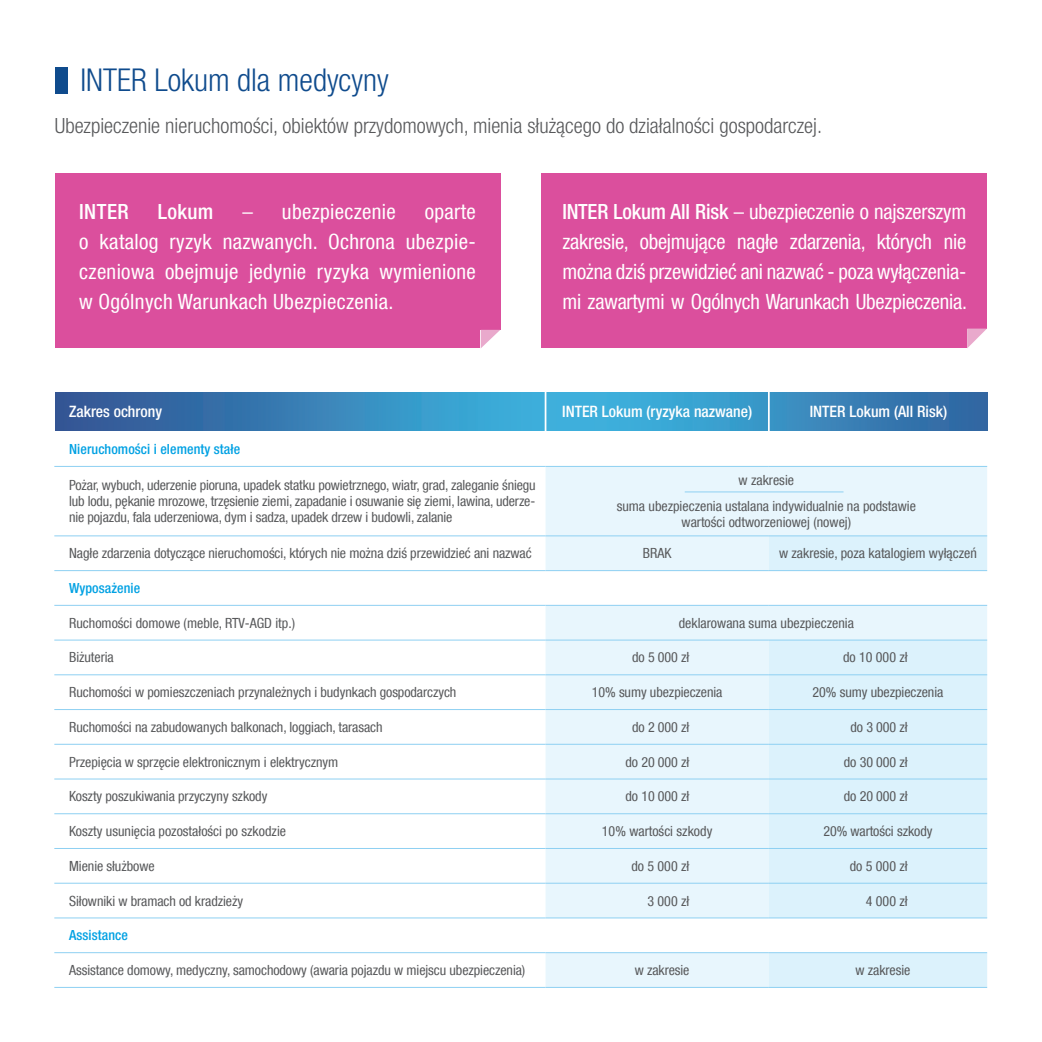
<style>
.page{position:relative;width:1042px;height:1042px;background:#fff}
.page>*{position:absolute;margin:0;border:0;box-sizing:border-box;transform-origin:0 0}
.t1{font:300 condensed 31.5px "Helvetica Neue LT Com";color:#0f4b8d}
.t2{font:condensed 21px/29.8px "Helvetica Neue LT Com";letter-spacing:.015em;color:#fff;text-align:justify}
.t3{font:300 condensed 21px "Helvetica Neue LT Com";color:#57585a}
.t4{font:500 condensed 21px "Helvetica Neue LT Com";letter-spacing:.015em;color:#fff}
.t5{font:500 condensed 15.75px "Helvetica Neue LT Com";color:#fff}
.t6{font:condensed 14px/15.8px "Helvetica Neue LT Com";letter-spacing:-.005em;color:#57585a;text-align:justify}
.t7{font:500 condensed 14px "Helvetica Neue LT Com";letter-spacing:.005em;color:#00a1e3}
.s1{font-weight:500}
</style>
<div class="page">
<div style="left:541px;top:173px;width:445px;height:175px;background:#db4f9d"></div>
<svg style="left:967px;top:328px;width:20px;height:20px"></svg>
<div style="left:55px;top:173px;width:445px;height:175px;background:#db4f9d"></div>
<div style="left:55px;top:67px;width:12px;height:26px;background:#0f4b8d"></div>
<svg style="left:481px;top:330px;width:19px;height:18px"></svg>
<img style="left:56px;top:392px;width:931px;height:38px">
<svg style="left:545px;top:467px;width:442px;height:520px;background:#e8f6fd"></svg>
<svg style="left:769px;top:536px;width:218px;height:451px;background:#dff3fc"></svg>
<div style="left:545px;top:918px;width:224px;height:34px;background:#fff"></div>
<div style="left:769px;top:918px;width:218px;height:34px;background:#fff"></div>
<hr style="left:54px;top:535px;width:491px;height:1px;background:#8ed0f2">
<hr style="left:545px;top:535px;width:224px;height:1px;background:#8ed0f2">
<hr style="left:769px;top:535px;width:218px;height:1px;background:#8ed0f2">
<hr style="left:54px;top:570px;width:491px;height:1px;background:#8ed0f2">
<hr style="left:545px;top:570px;width:224px;height:1px;background:#8ed0f2">
<hr style="left:769px;top:570px;width:218px;height:1px;background:#8ed0f2">
<hr style="left:54px;top:605px;width:491px;height:1px;background:#8ed0f2">
<hr style="left:545px;top:605px;width:224px;height:1px;background:#8ed0f2">
<hr style="left:769px;top:605px;width:218px;height:1px;background:#8ed0f2">
<hr style="left:54px;top:640px;width:491px;height:1px;background:#8ed0f2">
<hr style="left:545px;top:640px;width:224px;height:1px;background:#8ed0f2">
<hr style="left:769px;top:640px;width:218px;height:1px;background:#8ed0f2">
<hr style="left:54px;top:674px;width:491px;height:1px;background:#8ed0f2">
<hr style="left:545px;top:674px;width:224px;height:1px;background:#8ed0f2">
<hr style="left:769px;top:674px;width:218px;height:1px;background:#8ed0f2">
<hr style="left:54px;top:709px;width:491px;height:1px;background:#8ed0f2">
<hr style="left:545px;top:709px;width:224px;height:1px;background:#8ed0f2">
<hr style="left:769px;top:709px;width:218px;height:1px;background:#8ed0f2">
<hr style="left:54px;top:744px;width:491px;height:1px;background:#8ed0f2">
<hr style="left:545px;top:744px;width:224px;height:1px;background:#8ed0f2">
<hr style="left:769px;top:744px;width:218px;height:1px;background:#8ed0f2">
<hr style="left:54px;top:779px;width:491px;height:1px;background:#8ed0f2">
<hr style="left:545px;top:779px;width:224px;height:1px;background:#8ed0f2">
<hr style="left:769px;top:779px;width:218px;height:1px;background:#8ed0f2">
<hr style="left:54px;top:813px;width:491px;height:1px;background:#8ed0f2">
<hr style="left:545px;top:813px;width:224px;height:1px;background:#8ed0f2">
<hr style="left:769px;top:813px;width:218px;height:1px;background:#8ed0f2">
<hr style="left:54px;top:848px;width:491px;height:1px;background:#8ed0f2">
<hr style="left:545px;top:848px;width:224px;height:1px;background:#8ed0f2">
<hr style="left:769px;top:848px;width:218px;height:1px;background:#8ed0f2">
<hr style="left:54px;top:883px;width:491px;height:1px;background:#8ed0f2">
<hr style="left:545px;top:883px;width:224px;height:1px;background:#8ed0f2">
<hr style="left:769px;top:883px;width:218px;height:1px;background:#8ed0f2">
<hr style="left:54px;top:917px;width:491px;height:1px;background:#8ed0f2">
<hr style="left:545px;top:917px;width:224px;height:1px;background:#8ed0f2">
<hr style="left:769px;top:917px;width:218px;height:1px;background:#8ed0f2">
<hr style="left:54px;top:952px;width:491px;height:1px;background:#8ed0f2">
<hr style="left:545px;top:952px;width:224px;height:1px;background:#8ed0f2">
<hr style="left:769px;top:952px;width:218px;height:1px;background:#8ed0f2">
<hr style="left:54px;top:987px;width:491px;height:1px;background:#8ed0f2">
<hr style="left:545px;top:987px;width:224px;height:1px;background:#8ed0f2">
<hr style="left:769px;top:987px;width:218px;height:1px;background:#8ed0f2">
<hr style="left:54px;top:466px;width:491px;height:1px;background:#8ed0f2">
<hr style="left:545px;top:466px;width:224px;height:1px;background:#8ed0f2">
<hr style="left:769px;top:466px;width:218px;height:1px;background:#8ed0f2">
<hr style="left:545px;top:392px;width:1px;height:40px;background:#fff">
<hr style="left:768px;top:392px;width:2px;height:40px;background:#fff">
<hr style="left:685px;top:492px;width:158px;height:1px;background:#8ed0f2">
<h1 class="t1" style="left:80px;top:62px;width:310px">INTER Lokum dla medycyny</h1>
<h2 class="t3" style="left:55px;top:114px;width:769px">Ubezpieczenie nieruchomości, obiektów przydomowych, mienia służącego do działalności gospodarczej.</h2>
<h2 class="t2" style="left:79px;top:197px;width:398px;text-indent:345px">oparte o katalog ryzyk nazwanych. Ochrona ubezpie&shy;czeniowa obejmuje jedynie ryzyka wymienione w Ogólnych Warunkach Ubezpieczenia.</h2>
<h2 class="t2" style="left:562px;top:197px;width:406px"><span class="s1">INTER Lokum All Risk</span> – ubezpieczenie o najszerszym zakresie, obejmujące nagłe zdarzenia, których nie można dziś przewidzieć ani nazwać - poza wyłączenia&shy;mi zawartymi w Ogólnych Warunkach Ubezpieczenia.</h2>
<h2 class="t4" style="left:79px;top:199px;width:51px">INTER</h2>
<h2 class="t4" style="left:158px;top:199px;width:57px">Lokum</h2>
<h2 class="t2" style="left:242px;top:197px;width:155px">– ubezpieczenie</h2>
<p class="t5" style="left:69px;top:402px;width:94px">Zakres ochrony</p>
<p class="t5" style="left:562px;top:402px;width:191px">INTER Lokum (ryzyka nazwane)</p>
<p class="t5" style="left:810px;top:402px;width:139px">INTER Lokum (All Risk)</p>
<p class="t7" style="left:69px;top:441px;width:172px">Nieruchomości i elementy stałe</p>
<p class="t6" style="left:69px;top:477px;width:468px">Pożar, wybuch, uderzenie pioruna, upadek statku powietrznego, wiatr, grad, zaleganie śniegu lub lodu, pękanie mrozowe, trzęsienie ziemi, zapadanie i osuwanie się ziemi, lawina, uderze&shy;nie pojazdu, fala uderzeniowa, dym i sadza, upadek drzew i budowli, zalanie</p>
<p class="t6" style="left:617px;top:467px;width:301px;line-height:26.2px;text-align:center">w zakresie<br>suma ubezpieczenia ustalana indywidualnie na podstawie</p>
<p class="t6" style="left:681px;top:514px;width:171px">wartości odtworzeniowej (nowej)</p>
<p class="t6" style="left:69px;top:545px;width:464px">Nagłe zdarzenia dotyczące nieruchomości, których nie można dziś przewidzieć ani nazwać</p>
<p class="t6" style="left:643px;top:545px;width:30px">BRAK</p>
<p class="t6" style="left:779px;top:545px;width:199px">w zakresie, poza katalogiem wyłączeń</p>
<p class="t7" style="left:69px;top:580px;width:72px">Wyposażenie</p>
<p class="t6" style="left:69px;top:615px;width:227px">Ruchomości domowe (meble, RTV-AGD itp.)</p>
<p class="t6" style="left:679px;top:615px;width:177px">deklarowana suma ubezpieczenia</p>
<p class="t6" style="left:69px;top:649px;width:46px">Biżuteria</p>
<p class="t6" style="left:632px;top:649px;width:59px">do 5 000 zł</p>
<p class="t6" style="left:843px;top:649px;width:66px">do 10 000 zł</p>
<p class="t6" style="left:69px;top:684px;width:389px">Ruchomości w pomieszczeniach przynależnych i budynkach gospodarczych</p>
<p class="t6" style="left:592px;top:684px;width:132px">10% sumy ubezpieczenia</p>
<p class="t6" style="left:812px;top:684px;width:132px">20% sumy ubezpieczenia</p>
<p class="t6" style="left:69px;top:719px;width:315px">Ruchomości na zabudowanych balkonach, loggiach, tarasach</p>
<p class="t6" style="left:632px;top:719px;width:59px">do 2 000 zł</p>
<p class="t6" style="left:850px;top:719px;width:59px">do 3 000 zł</p>
<p class="t6" style="left:69px;top:753px;width:271px">Przepięcia w sprzęcie elektronicznym i elektrycznym</p>
<p class="t6" style="left:625px;top:753px;width:65px">do 20 000 zł</p>
<p class="t6" style="left:844px;top:753px;width:65px">do 30 000 zł</p>
<p class="t6" style="left:69px;top:788px;width:200px">Koszty poszukiwania przyczyny szkody</p>
<p class="t6" style="left:625px;top:788px;width:65px">do 10 000 zł</p>
<p class="t6" style="left:844px;top:788px;width:65px">do 20 000 zł</p>
<p class="t6" style="left:69px;top:823px;width:218px">Koszty usunięcia pozostałości po szkodzie</p>
<p class="t6" style="left:602px;top:823px;width:112px">10% wartości szkody</p>
<p class="t6" style="left:823px;top:823px;width:111px">20% wartości szkody</p>
<p class="t6" style="left:69px;top:858px;width:87px">Mienie służbowe</p>
<p class="t6" style="left:631px;top:858px;width:59px">do 5 000 zł</p>
<p class="t6" style="left:850px;top:858px;width:59px">do 5 000 zł</p>
<p class="t6" style="left:69px;top:892px;width:175px">Siłowniki w bramach od kradzieży</p>
<p class="t6" style="left:647px;top:892px;width:43px">3 000 zł</p>
<p class="t6" style="left:866px;top:892px;width:43px">4 000 zł</p>
<p class="t7" style="left:69px;top:927px;width:60px">Assistance</p>
<p class="t6" style="left:69px;top:962px;width:458px">Assistance domowy, medyczny, samochodowy (awaria pojazdu w miejscu ubezpieczenia)</p>
<p class="t6" style="left:635px;top:962px;width:56px">w zakresie</p>
<p class="t6" style="left:855px;top:962px;width:56px">w zakresie</p>
</div>
